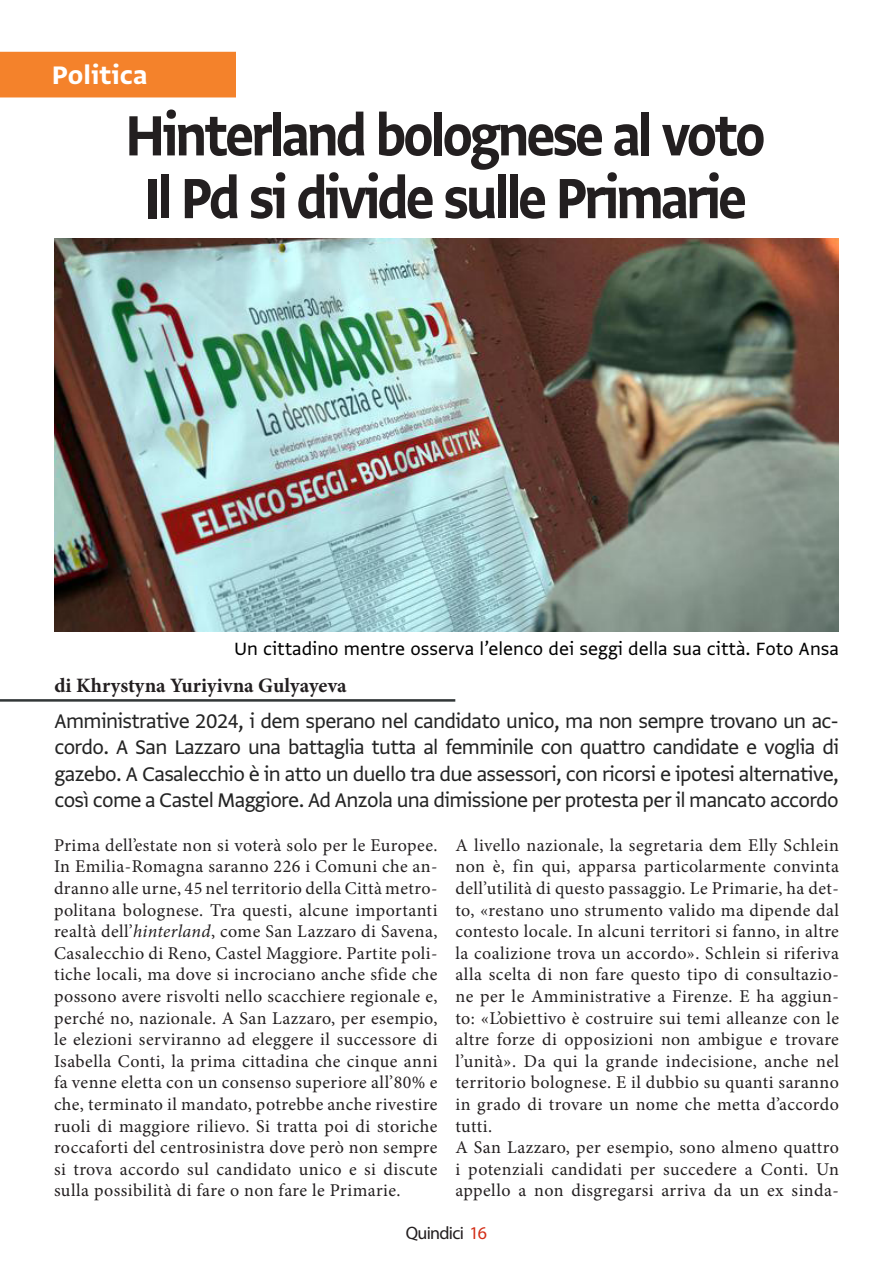
<style>
.page{position:relative;width:893px;height:1263px;background:#fff}
.page>*{position:absolute;margin:0;border:0;box-sizing:border-box;transform-origin:0 0}
.Titolo_articolo{font:67.05px "Greta Sans Std Bld";letter-spacing:-.05em;color:#231f20;scale:.87 1}
.Settore__riquadro_arancione{font:30px "Greta Sans Std Bld";color:#fff}
.t1{font:23.4px/26.2px "Greta Sans Std";letter-spacing:-.025em;color:#242424;text-align:justify}
.Dida_foto_apertura_articoli{font:21px "Greta Sans Std";color:#000}
.Autore_articolo{font:700 20.4px "Minion Pro";color:#231f20}
.Normal__Web{font:18px/21.6px "Minion Pro";letter-spacing:.025em;color:#231f20;text-align:justify}
.t2{font:18px "Myriad Pro";letter-spacing:-.04em;color:#231f20}
.s1{font-style:italic}
.s2{color:#d32d16}
</style>
<div class="page">
<hr style="left:0;top:699px;width:455px;height:3px;background:#323738">
<img style="left:54px;top:238px;width:785px;height:394px">
<div style="left:0;top:52px;width:236px;height:45px;background:#f4822b"></div>
<p class="Settore__riquadro_arancione" style="left:52px;top:57px;width:97px">Politica</p>
<p class="Titolo_articolo" style="left:125px;top:96px;width:737px">Hinterland bolognese al voto</p>
<p class="Titolo_articolo" style="left:144px;top:158px;width:695px">Il Pd si divide sulle Primarie</p>
<p class="Dida_foto_apertura_articoli" style="left:234px;top:636px;width:606px">Un cittadino mentre osserva l’elenco dei seggi della sua città. Foto Ansa</p>
<p class="Autore_articolo" style="left:54px;top:671px;width:294px">di Khrystyna Yuriyivna Gulyayeva</p>
<p class="t1" style="left:54px;top:708px;width:786px">Amministrative 2024, i dem sperano nel candidato unico, ma non sempre trovano un ac&shy;cordo. A San Lazzaro una battaglia tutta al femminile con quattro candidate e voglia di gazebo. A Casalecchio è in atto un duello tra due assessori, con ricorsi e ipotesi alternative, così come a Castel Maggiore. Ad Anzola una dimissione per protesta per il mancato accordo</p>
<p class="Normal__Web" style="left:54px;top:834px;width:385px">Prima dell’estate non si voterà solo per le Europee.<br>In Emilia-Romagna saranno 226 i Comuni che an&shy;dranno alle urne, 45 nel territorio della Città metro&shy;politana bolognese. Tra questi, alcune importanti realtà dell’<span class="s1">hinterland</span>, come San Lazzaro di Savena, Casalecchio di Reno, Castel Maggiore. Partite poli&shy;tiche locali, ma dove si incrociano anche sfide che possono avere risvolti nello scacchiere regionale e, perché no, nazionale. A San Lazzaro, per esempio, le elezioni serviranno ad eleggere il successore di Isabella Conti, la prima cittadina che cinque anni fa venne eletta con un consenso superiore all’80% e che, terminato il mandato, potrebbe anche rivestire ruoli di maggiore rilievo. Si tratta poi di storiche roccaforti del centrosinistra dove però non sempre si trova accordo sul candidato unico e si discute sulla possibilità di fare o non fare le Primarie.</p>
<p class="Normal__Web" style="left:455px;top:834px;width:385px">A livello nazionale, la segretaria dem Elly Schlein non è, fin qui, apparsa particolarmente convinta dell’utilità di questo passaggio. Le Primarie, ha det&shy;to, «restano uno strumento valido ma dipende dal contesto locale. In alcuni territori si fanno, in altre la coalizione trova un accordo». Schlein si riferiva alla scelta di non fare questo tipo di consultazio&shy;ne per le Amministrative a Firenze. E ha aggiun&shy;to: «L’obiettivo è costruire sui temi alleanze con le altre forze di opposizioni non ambigue e trovare l’unità». Da qui la grande indecisione, anche nel territorio bolognese. E il dubbio su quanti saranno in grado di trovare un nome che metta d’accordo tutti.</p>
<p class="Normal__Web" style="left:455px;top:1137px;width:385px">A San Lazzaro, per esempio, sono almeno quattro i potenziali candidati per succedere a Conti. Un appello a non disgregarsi arriva da un ex sinda-</p>
<p class="t2" style="left:406px;top:1222px;width:83px">Quindici <span class="s2">16</span></p>
</div>
